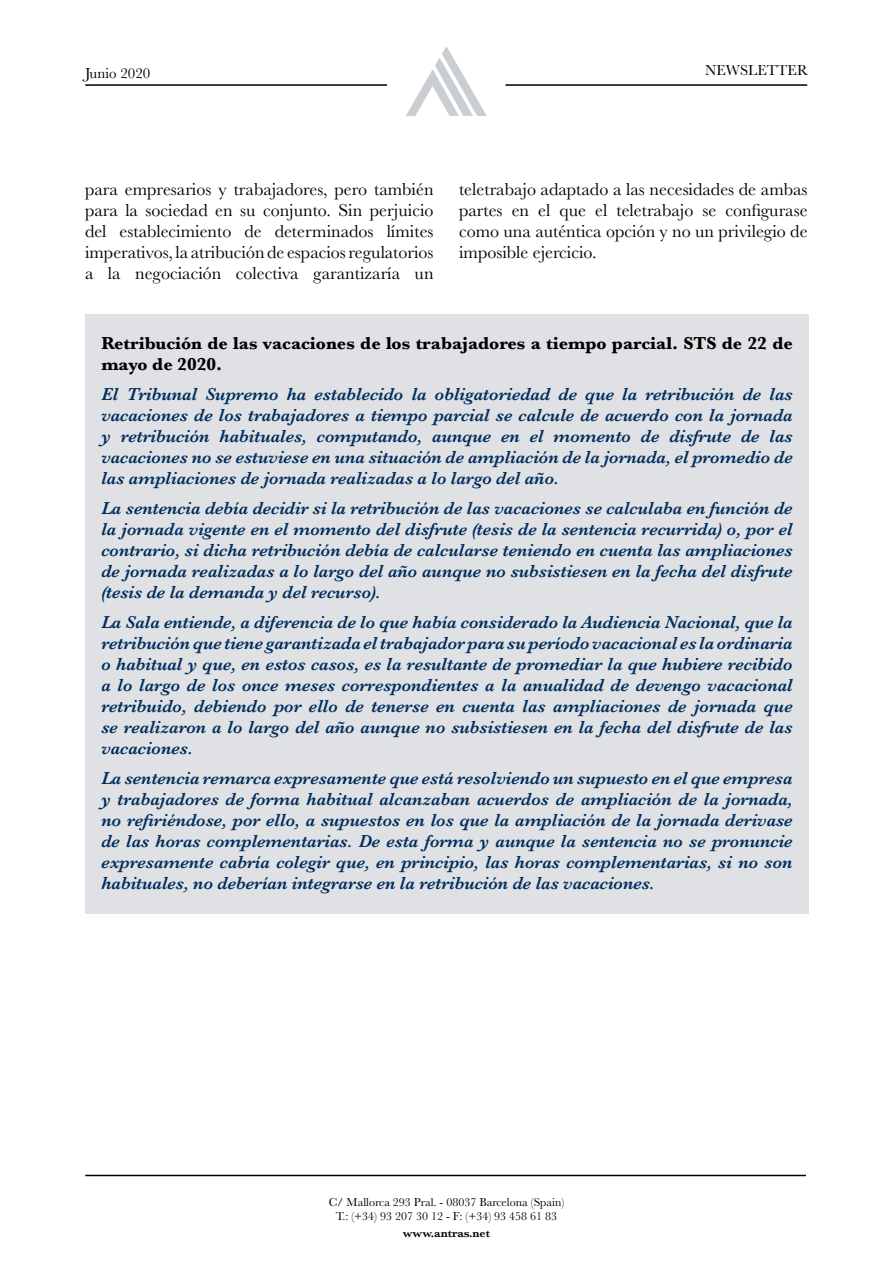
<style>
.page{position:relative;width:893px;height:1263px;background:#fff}
.page>*{position:absolute;margin:0;border:0;box-sizing:border-box;transform-origin:0 0}
.t1{font:italic 600 18px/21px "Baskerville";letter-spacing:-.005em;color:#002d5d;text-align:justify}
.t2{font:18px/21px "Baskerville";color:#000;text-align:justify}
.t3{font:700 18px/21px "Baskerville";color:#000}
.t4{font:15px "Baskerville";color:#000}
.t5{font:12px/13.5px "Baskerville";color:#000;text-align:center}
.t6{font:600 12px "Baskerville";color:#000}
</style>
<div class="page">
<svg style="left:406px;top:46px;width:81px;height:70px"></svg>
<hr style="left:85px;top:1175px;width:721px;height:1px;background:#000">
<hr style="left:85px;top:84px;width:302px;height:2px;background:#000">
<hr style="left:505px;top:84px;width:302px;height:2px;background:#000">
<div style="left:85px;top:315px;width:723px;height:599px;background:#dfe1e4"></div>
<p class="t4" style="left:85px;top:64px;width:67px">Junio 2020</p>
<p class="t4" style="left:705px;top:61px;width:104px">NEWSLETTER</p>
<p class="t2" style="left:85px;top:179px;width:350px">para empresarios y trabajadores, pero también para la sociedad en su conjunto. Sin perjuicio del establecimiento de determinados límites imperativos, la atribución de espacios regulatorios a la negociación colectiva garantizaría un</p>
<p class="t2" style="left:459px;top:179px;width:350px">teletrabajo adaptado a las necesidades de ambas partes en el que el teletrabajo se configurase como una auténtica opción y no un privilegio de imposible ejercicio.</p>
<p class="t3" style="left:101px;top:333px;width:693px">Retribución de las vacaciones de los trabajadores a tiempo parcial. STS de 22 de mayo de 2020.</p>
<p class="t1" style="left:101px;top:384px;width:693px">El Tribunal Supremo ha establecido la obligatoriedad de que la retribución de las vacaciones de los trabajadores a tiempo parcial se calcule de acuerdo con la jornada y retribución habituales, computando, aunque en el momento de disfrute de las vacaciones no se estuviese en una situación de ampliación de la jornada, el promedio de las ampliaciones de jornada realizadas a lo largo del año.</p>
<p class="t1" style="left:101px;top:498px;width:693px">La sentencia debía decidir si la retribución de las vacaciones se calculaba en función de la jornada vigente en el momento del disfrute (tesis de la sentencia recurrida) o, por el contrario, si dicha retribución debía de calcularse teniendo en cuenta las ampliaciones de jornada realizadas a lo largo del año aunque no subsistiesen en la fecha del disfrute (tesis de la demanda y del recurso).</p>
<p class="t1" style="left:101px;top:612px;width:693px">La Sala entiende, a diferencia de lo que había considerado la Audiencia Nacional, que la retribución que tiene garantizada el trabajador para su período vacacional es la ordinaria o habitual y que, en estos casos, es la resultante de promediar la que hubiere recibido a lo largo de los once meses correspondientes a la anualidad de devengo vacacional retribuido, debiendo por ello de tenerse en cuenta las ampliaciones de jornada que se realizaron a lo largo del año aunque no subsistiesen en la fecha del disfrute de las vacaciones.</p>
<p class="t1" style="left:101px;top:768px;width:693px">La sentencia remarca expresamente que está resolviendo un supuesto en el que empresa y trabajadores de forma habitual alcanzaban acuerdos de ampliación de la jornada, no refiriéndose, por ello, a supuestos en los que la ampliación de la jornada derivase de las horas complementarias. De esta forma y aunque la sentencia no se pronuncie expresamente cabría colegir que, en principio, las horas complementarias, si no son habituales, no deberían integrarse en la retribución de las vacaciones.</p>
<p class="t5" style="left:329px;top:1196px;width:237px">C/ Mallorca 293 Pral. - 08037 Barcelona (Spain)<br>T.: (+34) 93 207 30 12 - F: (+34) 93 458 61 83</p>
<p class="t6" style="left:403px;top:1225px;width:89px">www.antras.net</p>
</div>
